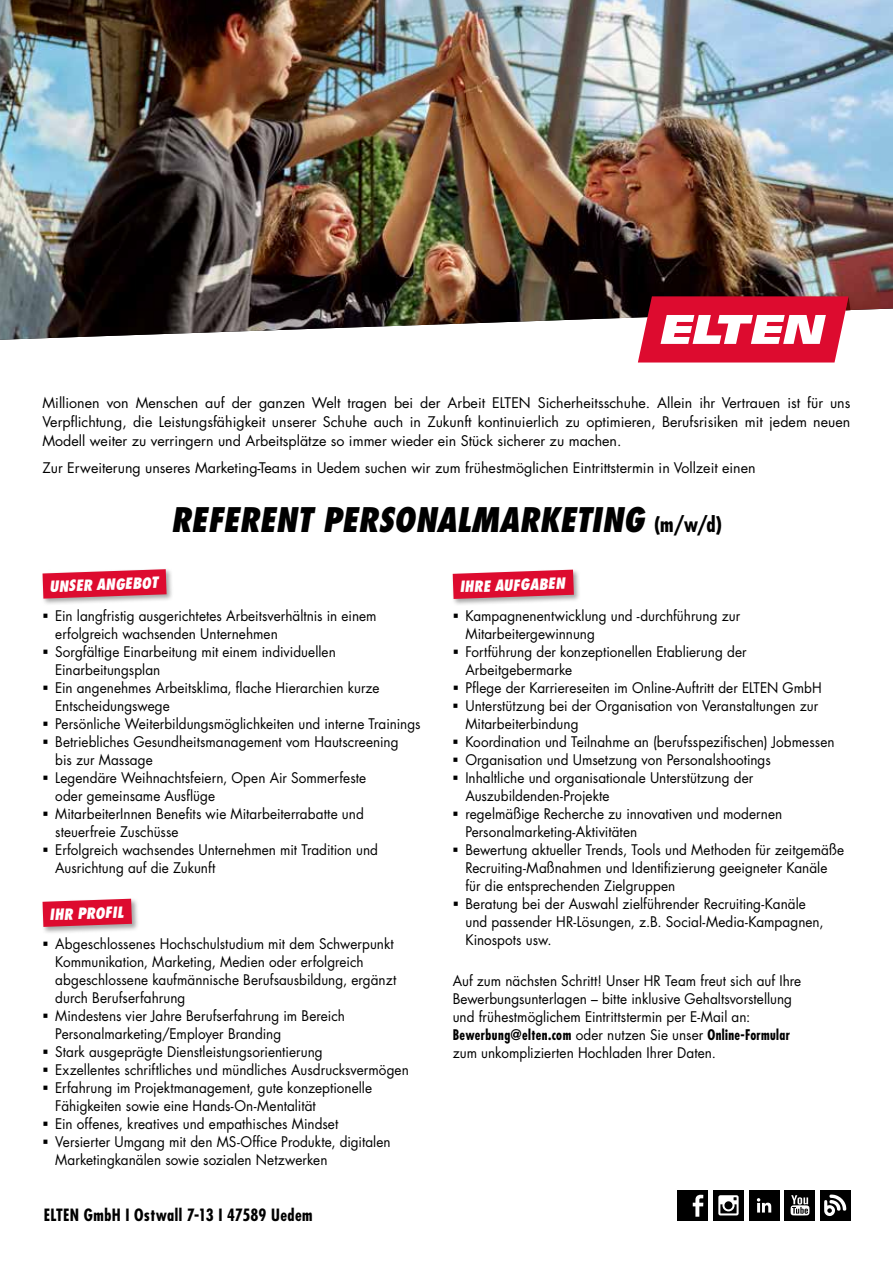
<style>
.page{position:relative;width:893px;height:1263px;background:#fff}
.page>*{position:absolute;margin:0;border:0;box-sizing:border-box;transform-origin:0 0}
.t1{font:italic 800 condensed 33px "Futura LT Pro";color:#000}
.t2{font:700 condensed 16.5px "Futura LT Pro";letter-spacing:.02em;color:#000}
.t3{font:italic 800 condensed 15px "Futura LT Pro";color:#fff}
.t4{font:14.25px/18px "Futura LT Pro";letter-spacing:.005em;color:#000;scale:.95 1}
.t5{font:14.25px/18.8px "Futura LT Pro";letter-spacing:.005em;color:#000;text-align:justify}
.s1{font-weight:700;font-style:normal;font-size:21px}
.s2{font-weight:700;font-stretch:condensed}
</style>
<div class="page">
<img style="left:0;top:0;width:893px;height:340px">
<svg style="left:638px;top:296px;width:212px;height:66px"></svg>
<div style="left:41px;top:567px;width:133px;height:39px;background:#000;opacity:.35"></div>
<svg style="left:43px;top:569px;width:124px;height:30px;background:#dc2d4b"></svg>
<div style="left:41px;top:897px;width:98px;height:37px;background:#000;opacity:.35"></div>
<svg style="left:43px;top:899px;width:89px;height:28px;background:#db2040"></svg>
<div style="left:451px;top:568px;width:130px;height:38px;background:#000;opacity:.35"></div>
<svg style="left:453px;top:570px;width:121px;height:29px;background:#dc2746"></svg>
<div style="left:749px;top:1190px;width:30px;height:30px;background:#000"></div>
<svg style="left:757px;top:1198px;width:14px;height:14px"></svg>
<div style="left:820px;top:1190px;width:30px;height:30px;background:#000"></div>
<svg style="left:824px;top:1194px;width:22px;height:22px"></svg>
<div style="left:678px;top:1190px;width:30px;height:30px;background:#000"></div>
<svg style="left:693px;top:1195px;width:10px;height:22px"></svg>
<div style="left:713px;top:1190px;width:31px;height:30px;background:#000"></div>
<svg style="left:718px;top:1195px;width:21px;height:20px"></svg>
<div style="left:784px;top:1190px;width:31px;height:30px;background:#000"></div>
<svg style="left:791px;top:1195px;width:18px;height:20px"></svg>
<p class="t5" style="left:43px;top:393px;width:809px">Millionen von Menschen auf der ganzen Welt tragen bei der Arbeit ELTEN Sicherheitsschuhe. Allein ihr Vertrauen ist für uns Verpflichtung, die Leistungsfähigkeit unserer Schuhe auch in Zukunft kontinuierlich zu optimieren, Berufsrisiken mit jedem neuen Modell weiter zu verringern und Arbeitsplätze so immer wieder ein Stück sicherer zu machen.</p>
<p class="t5" style="left:43px;top:458px;width:715px">Zur Erweiterung unseres Marketing-Teams in Uedem suchen wir zum frühestmöglichen Eintrittstermin in Vollzeit einen</p>
<h1 class="t1" style="left:171px;top:499px;width:553px">REFERENT PERSONALMARKETING <span class="s1">(m/w/d)</span></h1>
<p class="t3" style="left:49px;top:577px;width:110px;rotate:-2deg">UNSER ANGEBOT</p>
<p class="t4" style="left:55px;top:606px;width:386px">Ein langfristig ausgerichtetes Arbeitsverhältnis in einem erfolgreich wachsenden Unternehmen<br>Sorgfältige Einarbeitung mit einem individuellen Einarbeitungsplan<br>Ein angenehmes Arbeitsklima, flache Hierarchien kurze Entscheidungswege<br>Persönliche Weiterbildungsmöglichkeiten und interne Trainings Betriebliches Gesundheitsmanagement vom Hautscreening<br>bis zur Massage<br>Legendäre Weihnachtsfeiern, Open Air Sommerfeste<br>oder gemeinsame Ausflüge<br>MitarbeiterInnen Benefits wie Mitarbeiterrabatte und steuerfreie Zuschüsse<br>Erfolgreich wachsendes Unternehmen mit Tradition und Ausrichtung auf die Zukunft</p>
<p class="t3" style="left:49px;top:905px;width:76px;rotate:-2deg">IHR PROFIL</p>
<p class="t4" style="left:55px;top:935px;width:374px">Abgeschlossenes Hochschulstudium mit dem Schwerpunkt Kommunikation, Marketing, Medien oder erfolgreich abgeschlossene kaufmännische Berufsausbildung, ergänzt durch Berufserfahrung<br>Mindestens vier Jahre Berufserfahrung im Bereich Personalmarketing/Employer Branding<br>Stark ausgeprägte Dienstleistungsorientierung<br>Exzellentes schriftliches und mündliches Ausdrucksvermögen Erfahrung im Projektmanagement, gute konzeptionelle Fähigkeiten sowie eine Hands-On-Mentalität<br>Ein offenes, kreatives und empathisches Mindset<br>Versierter Umgang mit den MS-Office Produkte, digitalen Marketingkanälen sowie sozialen Netzwerken</p>
<p class="t2" style="left:44px;top:1203px;width:270px">ELTEN GmbH I Ostwall 7-13 I 47589 Uedem</p>
<p class="t3" style="left:459px;top:577px;width:107px;rotate:-2deg">IHRE AUFGABEN</p>
<p class="t4" style="left:465px;top:607px;width:400px">Kampagnenentwicklung und -durchführung zur Mitarbeitergewinnung<br>Fortführung der konzeptionellen Etablierung der Arbeitgebermarke<br>Pflege der Karriereseiten im Online-Auftritt der ELTEN GmbH Unterstützung bei der Organisation von Veranstaltungen zur Mitarbeiterbindung<br>Koordination und Teilnahme an (berufsspezifischen) Jobmessen Organisation und Umsetzung von Personalshootings<br>Inhaltliche und organisationale Unterstützung der Auszubildenden-Projekte<br>regelmäßige Recherche zu innovativen und modernen Personalmarketing-Aktivitäten<br>Bewertung aktueller Trends, Tools und Methoden für zeitgemäße Recruiting-Maßnahmen und Identifizierung geeigneter Kanäle für die entsprechenden Zielgruppen<br>Beratung bei der Auswahl zielführender Recruiting-Kanäle<br>und passender HR-Lösungen, z.B. Social-Media-Kampagnen, Kinospots usw.</p>
<p class="t4" style="left:453px;top:971px;width:368px">Auf zum nächsten Schritt! Unser HR Team freut sich auf Ihre Bewerbungsunterlagen – bitte inklusive Gehaltsvorstellung und frühestmöglichem Eintrittstermin per E-Mail an:<br><span class="s2">Bewerbung@elten.com</span> oder nutzen Sie unser <span class="s2">Online-Formular </span>zum unkomplizierten Hochladen Ihrer Daten.</p>
</div>
